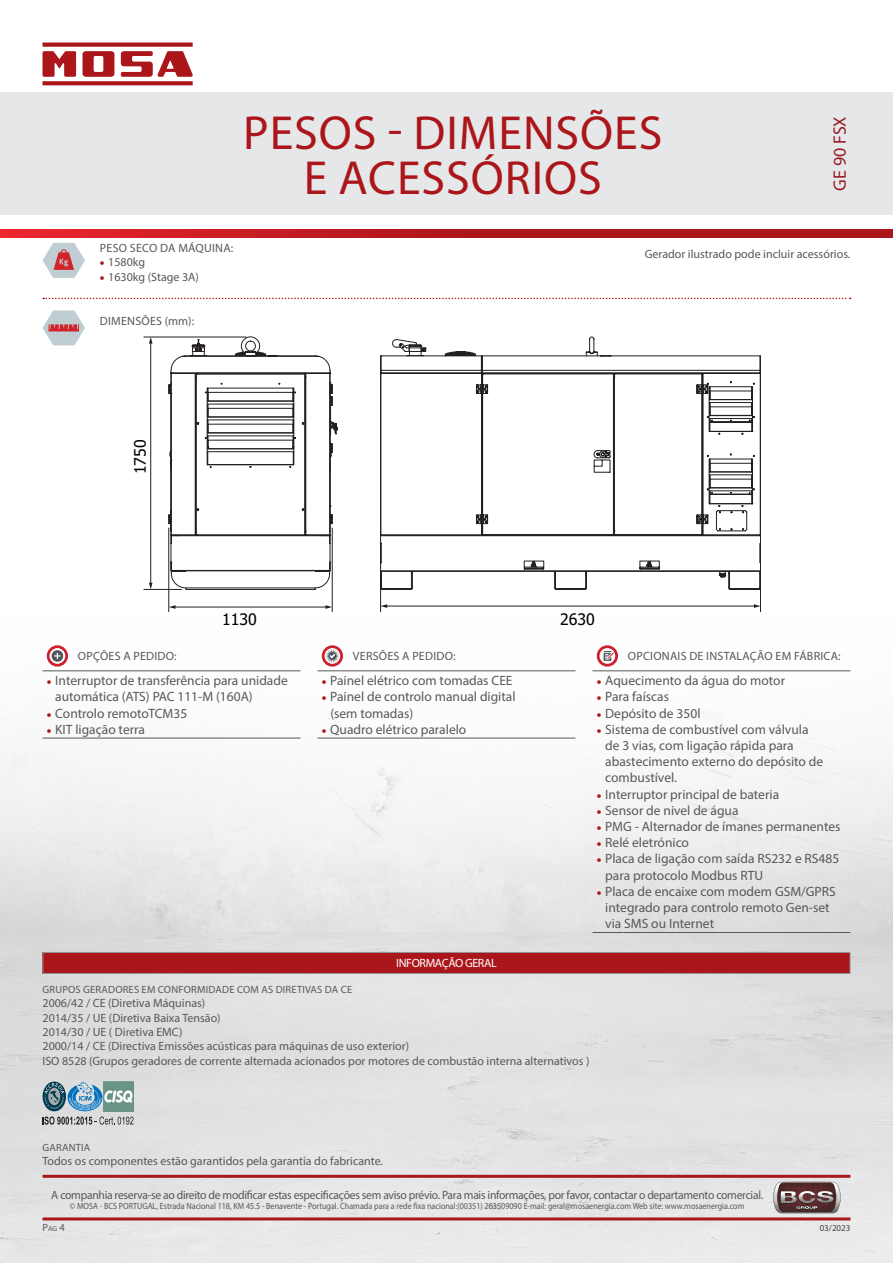
<style>
.page{position:relative;width:893px;height:1263px;background:#fff}
.page>*{position:absolute;margin:0;border:0;box-sizing:border-box;transform-origin:0 0}
.Stile_Titolo_GE{font:48px "Myriad Pro";letter-spacing:.02em;color:#ab161a}
.Macchina_Laterale{font:18px "Myriad Pro";color:#991a25}
.t1{font:15.9px "Tahoma";color:#000001}
.Stile_ACCESSORI{font:13.5px/16.2px "Myriad Pro";color:#57585a}
.Stile_DATI_TECNICI{font:12px/14.4px "Myriad Pro";color:#57585a}
.Stile_DATI_TECNICI-2{font:12px "Myriad Pro";letter-spacing:-.025em;color:#57585a}
.Stile_DATI_TECNICI-3{font:12px "Myriad Pro";letter-spacing:.02em;color:#57585a}
.t2{font:12px "Myriad Pro";letter-spacing:-.03em;color:#fff}
.t3{font:10.5px "Myriad Pro";letter-spacing:.02em;color:#57585a}
.Titoli_Dati_Tecnici{font:10.5px "Myriad Pro";color:#57585a}
.t4{font:9px "Myriad Pro";color:#57585a;scale:.9 1}
.Titoli_Dati_Tecnici-2{font:9px "Myriad Pro";color:#3e3e3f}
.s1{color:#ab161a}
.s2{font-size:7.35px}
</style>
<div class="page">
<img style="left:0;top:577px;width:893px;height:686px">
<svg style="left:43px;top:43px;width:150px;height:42px"></svg>
<div style="left:0;top:92px;width:893px;height:123px;background:#e6e7e9"></div>
<svg style="left:773px;top:1182px;width:68px;height:31px;background:#785f5f"></svg>
<svg style="left:1px;top:230px;width:892px;height:7px;background:#bc191f"></svg>
<hr style="left:43px;top:1175px;width:807px;height:3px;background:#ab161a">
<hr style="left:43px;top:1217px;width:807px;height:3px;background:#ab161a">
<div style="left:43px;top:952px;width:807px;height:21px;background:#ab161a"></div>
<hr style="left:43px;top:952px;width:807px;height:1px;background:#939598">
<svg style="left:43px;top:953px;width:1px;height:20px"></svg>
<svg style="left:850px;top:953px;width:1px;height:20px"></svg>
<hr style="left:43px;top:973px;width:807px;height:1px;background:#939598">
<svg style="left:43px;top:1081px;width:90px;height:43px;background:#8fa9b1"></svg>
<svg style="left:43px;top:310px;width:42px;height:35px"></svg>
<svg style="left:43px;top:243px;width:42px;height:35px"></svg>
<svg style="left:43px;top:298px;width:808px;height:1px"></svg>
<svg style="left:168px;top:336px;width:170px;height:254px"></svg>
<svg style="left:195px;top:355px;width:143px;height:217px"></svg>
<svg style="left:380px;top:336px;width:381px;height:254px"></svg>
<svg style="left:380px;top:355px;width:323px;height:180px"></svg>
<hr style="left:174px;top:607px;width:153px;height:1px;background:#231f20">
<svg style="left:169px;top:605px;width:6px;height:4px"></svg>
<svg style="left:325px;top:605px;width:7px;height:4px"></svg>
<hr style="left:168px;top:528px;width:1px;height:84px;background:#231f20">
<hr style="left:332px;top:528px;width:1px;height:84px;background:#231f20">
<hr style="left:386px;top:606px;width:369px;height:1px;background:#231f20">
<svg style="left:381px;top:604px;width:6px;height:4px"></svg>
<svg style="left:754px;top:604px;width:6px;height:4px"></svg>
<hr style="left:380px;top:580px;width:1px;height:32px;background:#231f20">
<hr style="left:760px;top:580px;width:1px;height:32px;background:#231f20">
<hr style="left:150px;top:342px;width:1px;height:242px;background:#231f20">
<svg style="left:149px;top:583px;width:4px;height:6px"></svg>
<svg style="left:149px;top:338px;width:4px;height:6px"></svg>
<hr style="left:144px;top:589px;width:37px;height:1px;background:#231f20">
<hr style="left:144px;top:337px;width:102px;height:1px;background:#231f20">
<hr style="left:43px;top:670px;width:31px;height:1px;background:#57585a">
<hr style="left:74px;top:670px;width:226px;height:1px;background:#57585a">
<hr style="left:43px;top:738px;width:31px;height:1px;background:#57585a">
<hr style="left:74px;top:738px;width:226px;height:1px;background:#57585a">
<div style="left:47px;top:645px;width:21px;height:21px;border:3px solid #cd1f2e;border-radius:50%"></div>
<svg style="left:51px;top:649px;width:13px;height:13px"></svg>
<hr style="left:317px;top:670px;width:32px;height:1px;background:#57585a">
<hr style="left:349px;top:670px;width:226px;height:1px;background:#57585a">
<hr style="left:317px;top:738px;width:32px;height:1px;background:#57585a">
<hr style="left:349px;top:738px;width:226px;height:1px;background:#57585a">
<div style="left:322px;top:645px;width:21px;height:21px;border:3px solid #cd1f2e;border-radius:50%"></div>
<svg style="left:325px;top:649px;width:14px;height:14px"></svg>
<hr style="left:592px;top:670px;width:31px;height:1px;background:#57585a">
<hr style="left:623px;top:670px;width:227px;height:1px;background:#57585a">
<hr style="left:592px;top:932px;width:31px;height:1px;background:#57585a">
<hr style="left:623px;top:932px;width:227px;height:1px;background:#57585a">
<div style="left:597px;top:645px;width:21px;height:21px;border:3px solid #cd1f2e;border-radius:50%"></div>
<svg style="left:604px;top:651px;width:10px;height:10px"></svg>
<p class="Stile_Titolo_GE" style="left:243px;top:103px;width:421px">PESOS - DIMENSÕES</p>
<p class="Stile_Titolo_GE" style="left:304px;top:148px;width:299px">E ACESSÓRIOS</p>
<p class="Macchina_Laterale" style="left:828px;top:191px;width:76px;rotate:-90deg">GE 90 FSX</p>
<p class="Stile_DATI_TECNICI-3" style="left:100px;top:240px;width:135px">PESO SECO DA MÁQUINA:</p>
<p class="Stile_DATI_TECNICI" style="left:100px;top:255px;width:47px"><span class="s1">•</span> 1580kg</p>
<p class="Stile_DATI_TECNICI" style="left:100px;top:269px;width:101px"><span class="s1">•</span> 1630kg (Stage 3A)</p>
<p class="Stile_DATI_TECNICI-3" style="left:100px;top:313px;width:96px">DIMENSÕES (mm):</p>
<p class="Stile_DATI_TECNICI" style="left:645px;top:246px;width:207px">Gerador ilustrado pode incluir acessórios.</p>
<p class="t1" style="left:129px;top:474px;width:36px;rotate:-90deg">1750</p>
<p class="t1" style="left:222px;top:608px;width:36px">1130</p>
<p class="t1" style="left:560px;top:609px;width:36px">2630</p>
<p class="Stile_DATI_TECNICI-3" style="left:78px;top:649px;width:100px">OPÇÕES A PEDIDO:</p>
<p class="Stile_ACCESSORI" style="left:55px;top:672px;width:234px;text-indent:-9px"><span class="s1">•</span> Interruptor de transferência para unidade automática (ATS) PAC 111-M (160A)</p>
<p class="Stile_ACCESSORI" style="left:47px;top:705px;width:142px"><span class="s1">•</span> Controlo remotoTCM35</p>
<p class="Stile_ACCESSORI" style="left:47px;top:721px;width:100px"><span class="s1">•</span> KIT ligação terra</p>
<p class="Stile_DATI_TECNICI-3" style="left:353px;top:649px;width:104px">VERSÕES A PEDIDO:</p>
<p class="Stile_ACCESSORI" style="left:322px;top:672px;width:192px"><span class="s1">•</span> Painel elétrico com tomadas CEE</p>
<p class="Stile_ACCESSORI" style="left:322px;top:688px;width:195px"><span class="s1">•</span> Painel de controlo manual digital</p>
<p class="Stile_ACCESSORI" style="left:330px;top:705px;width:84px">(sem tomadas)</p>
<p class="Stile_ACCESSORI" style="left:322px;top:721px;width:146px"><span class="s1">•</span> Quadro elétrico paralelo</p>
<p class="Stile_DATI_TECNICI-3" style="left:628px;top:649px;width:214px">OPCIONAIS DE INSTALAÇÃO EM FÁBRICA:</p>
<p class="Stile_ACCESSORI" style="left:597px;top:672px;width:190px"><span class="s1">•</span> Aquecimento da água do motor</p>
<p class="Stile_ACCESSORI" style="left:597px;top:688px;width:74px"><span class="s1">•</span> Para faíscas</p>
<p class="Stile_ACCESSORI" style="left:597px;top:705px;width:105px"><span class="s1">•</span> Depósito de 350l</p>
<p class="Stile_ACCESSORI" style="left:605px;top:721px;width:219px;text-indent:-9px"><span class="s1">•</span> Sistema de combustível com válvula de 3 vias, com ligação rápida para abastecimento externo do depósito de combustível.</p>
<p class="Stile_ACCESSORI" style="left:597px;top:786px;width:184px"><span class="s1">•</span> Interruptor principal de bateria</p>
<p class="Stile_ACCESSORI" style="left:597px;top:802px;width:143px"><span class="s1">•</span> Sensor de nivel de água</p>
<p class="Stile_ACCESSORI" style="left:597px;top:818px;width:245px"><span class="s1">•</span> PMG - Alternador de ímanes permanentes</p>
<p class="Stile_ACCESSORI" style="left:597px;top:834px;width:94px"><span class="s1">•</span> Relé eletrónico</p>
<p class="Stile_ACCESSORI" style="left:605px;top:850px;width:236px;text-indent:-9px"><span class="s1">•</span> Placa de ligação com saída RS232 e RS485 para protocolo Modbus RTU</p>
<p class="Stile_ACCESSORI" style="left:605px;top:883px;width:232px;text-indent:-9px"><span class="s1">•</span> Placa de encaixe com modem GSM/GPRS integrado para controlo remoto Gen-set via SMS ou Internet</p>
<p class="t2" style="left:396px;top:956px;width:102px">INFORMAÇÃO GERAL</p>
<p class="t3" style="left:43px;top:983px;width:311px">GRUPOS GERADORES EM CONFORMIDADE COM AS DIRETIVAS DA CE</p>
<p class="Stile_DATI_TECNICI" style="left:43px;top:996px;width:548px">2006/42 / CE (Diretiva Máquinas)<br>2014/35 / UE (Diretiva Baixa Tensão)<br>2014/30 / UE ( Diretiva EMC)<br>2000/14 / CE (Directiva Emissões acústicas para máquinas de uso exterior)<br>ISO 8528 (Grupos geradores de corrente alternada acionados por motores de combustão interna alternativos )</p>
<p class="t3" style="left:43px;top:1141px;width:49px">GARANTIA</p>
<p class="Stile_DATI_TECNICI" style="left:43px;top:1154px;width:342px">Todos os componentes estão garantidos pela garantia do fabricante.</p>
<p class="Stile_DATI_TECNICI-2" style="left:51px;top:1187px;width:713px">A companhia reserva-se ao direito de modificar estas especificações sem aviso prévio. Para mais informações, por favor, contactar o departamento comercial.</p>
<p class="t4" style="left:70px;top:1201px;width:751px">© MOSA - BCS PORTUGAL, Estrada Nacional 118, KM 45.5 - Benavente - Portugal. Chamada para a rede fixa nacional:(00351) 263509090 E-mail: geral@mosaenergia.com Web site: www.mosaenergia.com</p>
<p class="Titoli_Dati_Tecnici" style="left:43px;top:1221px;width:24px">P<span class="s2">ag</span> 4</p>
<p class="Titoli_Dati_Tecnici-2" style="left:820px;top:1222px;width:32px">03/2023</p>
</div>
